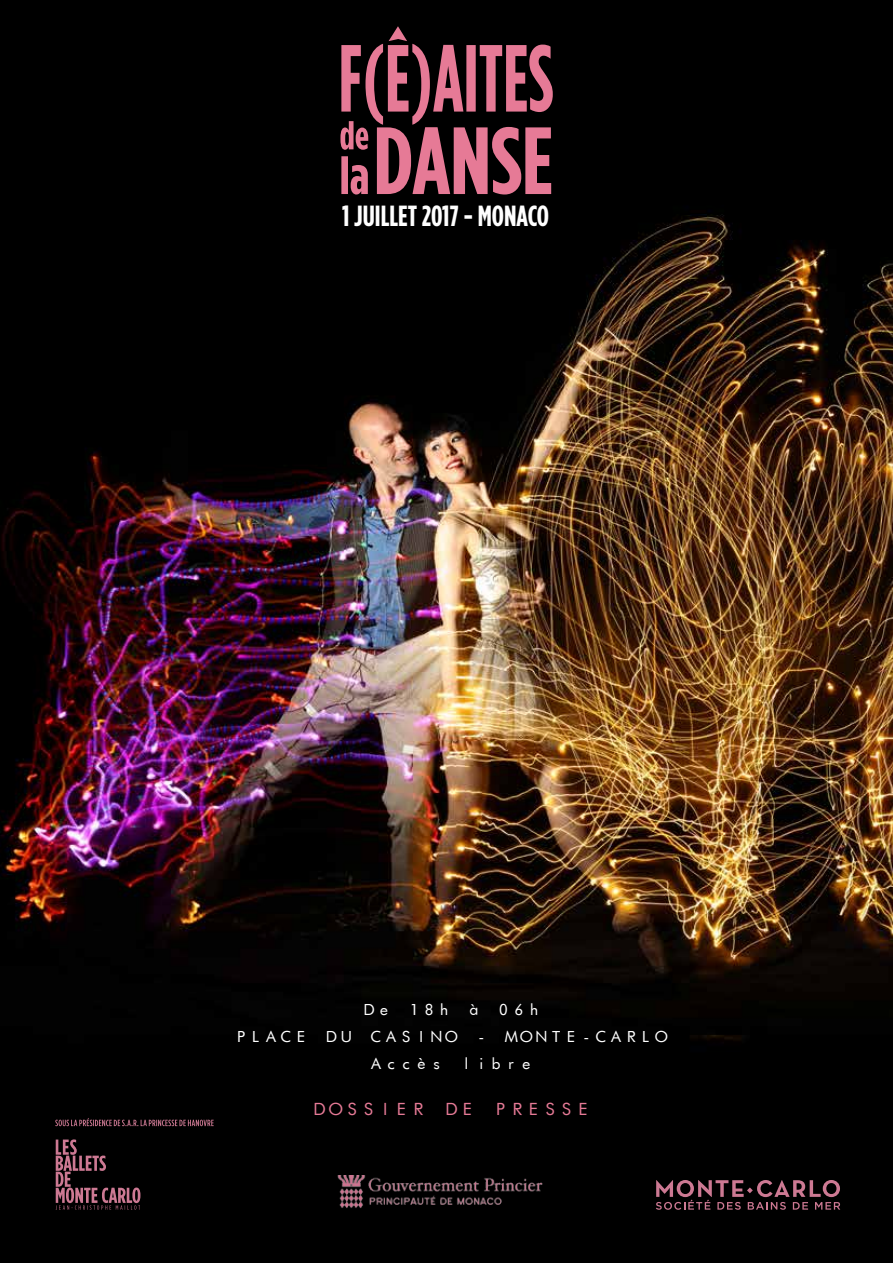
<style>
.page{position:relative;width:893px;height:1263px;background:#fff}
.page>*{position:absolute;margin:0;border:0;box-sizing:border-box;transform-origin:0 0}
.t1{font:700 29.1px "Gotham Condensed";color:#fff}
.t2{font:16.5px "Futurist Fixed Width";color:#e67a96}
.t3{font:15px/27px "Futurist Fixed Width";color:#fff;text-align:center}
</style>
<div class="page">
<img style="left:0;top:0;width:893px;height:1263px">
<svg style="left:340px;top:26px;width:213px;height:168px;background:#663642"></svg>
<svg style="left:55px;top:1118px;width:159px;height:8px"></svg>
<svg style="left:56px;top:1139px;width:84px;height:71px;background:#331e25"></svg>
<svg style="left:656px;top:1180px;width:184px;height:30px;background:#3f252d"></svg>
<img style="left:334px;top:1175px;width:229px;height:40px">
<h1 class="t1" style="left:342px;top:200px;width:208px">1 JUILLET 2017 - MONACO</h1>
<p class="t3" style="left:234px;top:996px;width:436px">De 18h à 06h<br>PLACE DU CASINO - MONTE-CARLO<br>Accès libre</p>
<p class="t2" style="left:311px;top:1098px;width:282px">DOSSIER DE PRESSE</p>
</div>
